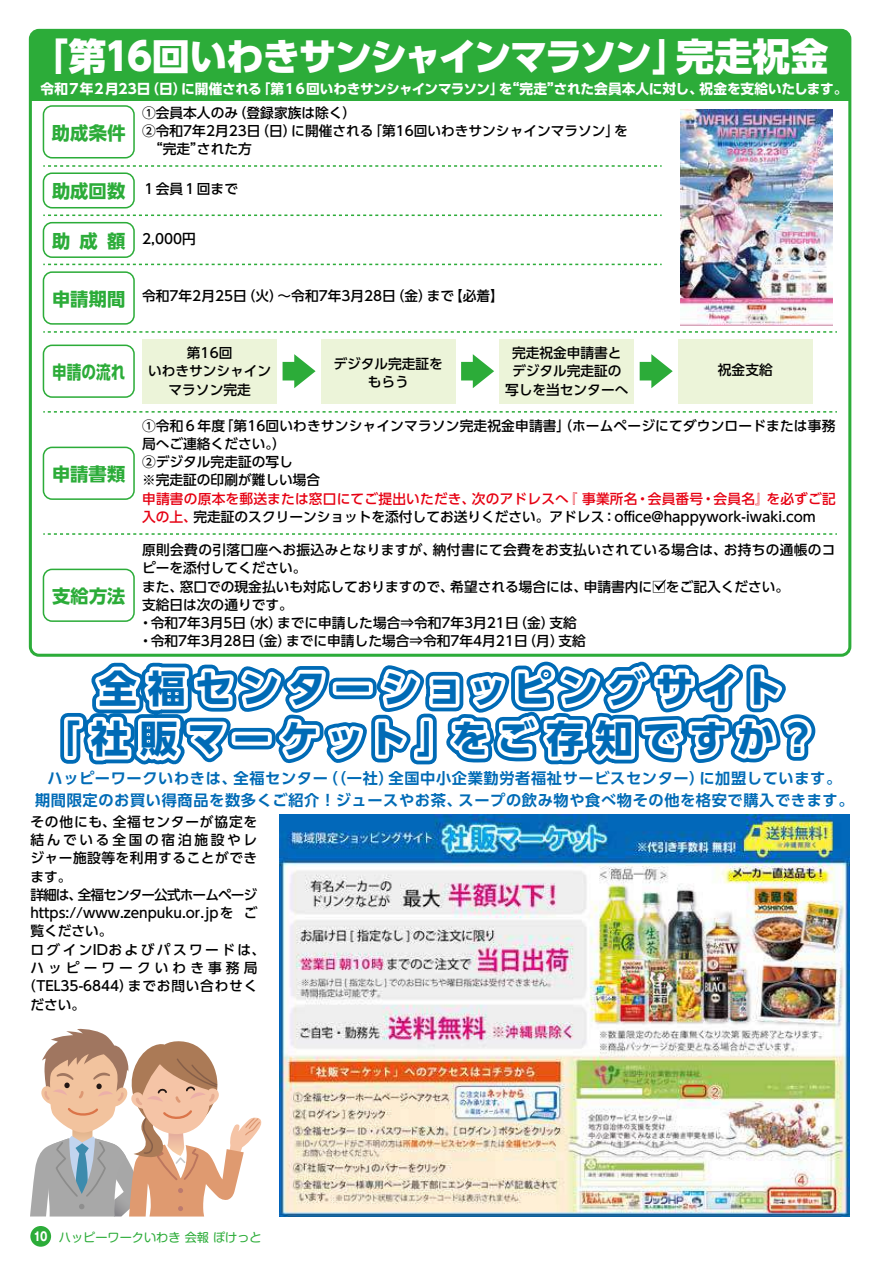
<style>
.page{position:relative;width:893px;height:1263px;background:#fff}
.page>*{position:absolute;margin:0;border:0;box-sizing:border-box;transform-origin:0 0}
.t1{font:700 38.1px/50.2px "UD Shin Go Pro";letter-spacing:.235em;color:#006bb6;text-align:center}
.t2{font:800 38.1px "UD Shin Go Pro";letter-spacing:-.055em;color:#fff}
.t3{font:700 18.3px "UD Shin Go Pro";letter-spacing:.005em;color:#2cac39}
.t4{font:700 18.3px "UD Shin Go Pro";letter-spacing:.005em;color:#2cac39;scale:.8 1}
.t5{font:700 15.15px/21.3px "UD Shin Go Pro De";letter-spacing:.04em;color:#006bb6;text-align:center}
.t6{font:500 13.65px/18.3px "UD Shin Go Pro";color:#000}
.t7{font:700 13.65px "UD Shin Go Pro";letter-spacing:-.03em;color:#fff}
.t8{font:500 13.65px "UD Shin Go Pro";letter-spacing:.055em;color:#000}
.t9{font:500 13.65px "UD Shin Go Pro";letter-spacing:-.07em;color:#000}
.t10{font:500 13.65px "UD Shin Go Pro";letter-spacing:.06em;color:#000}
.t11{font:500 13.65px "UD Shin Go Pro";letter-spacing:.04em;color:#000}
.t12{font:500 13.65px "UD Shin Go Pro";letter-spacing:.18em;color:#000}
.t13{font:500 13.65px "UD Shin Go Pro";letter-spacing:.2em;color:#000}
.t14{font:500 13.65px "UD Shin Go Pro";letter-spacing:.3em;color:#000}
.t15{font:12.15px "Shin M Go Pro";color:#2cac39}
.s1{font-weight:700;font-size:18.3px;color:#2cac39}
.s2{color:#e60012}
.s3{font-family:"Gothic MB101 Pr 5";font-weight:700;color:#fff}
</style>
<div class="page">
<div style="left:30px;top:1226px;width:21px;height:21px;background:#2cac39;border-radius:50%"></div>
<svg style="left:60px;top:617px;width:756px;height:148px"></svg>
<div style="left:30px;top:30px;width:820px;height:71px;background:#2cac39"></div>
<div style="left:29px;top:29px;width:822px;height:628px;border:3px solid #2cac39;border-radius:9px"></div>
<div style="left:43px;top:105px;width:92px;height:53px;border:2px solid #2cac39;border-radius:9px"></div>
<div style="left:43px;top:172px;width:92px;height:36px;border:2px solid #2cac39;border-radius:9px"></div>
<div style="left:43px;top:222px;width:92px;height:36px;border:2px solid #2cac39;border-radius:9px"></div>
<div style="left:43px;top:271px;width:92px;height:54px;border:2px solid #2cac39;border-radius:9px"></div>
<div style="left:43px;top:345px;width:92px;height:53px;border:2px solid #2cac39;border-radius:9px"></div>
<div style="left:142px;top:339px;width:135px;height:64px;background:#ecf4d9"></div>
<svg style="left:283px;top:354px;width:33px;height:34px"></svg>
<div style="left:321px;top:339px;width:135px;height:64px;background:#ecf4d9"></div>
<svg style="left:461px;top:354px;width:33px;height:34px"></svg>
<div style="left:499px;top:339px;width:135px;height:64px;background:#ecf4d9"></div>
<svg style="left:640px;top:354px;width:33px;height:34px"></svg>
<div style="left:678px;top:339px;width:135px;height:64px;background:#ecf4d9"></div>
<svg style="left:43px;top:411px;width:794px;height:2px"></svg>
<svg style="left:43px;top:165px;width:619px;height:2px"></svg>
<img style="left:280px;top:815px;width:570px;height:401px">
<img style="left:680px;top:109px;width:153px;height:216px">
<svg style="left:43px;top:214px;width:619px;height:2px"></svg>
<svg style="left:43px;top:264px;width:619px;height:1px"></svg>
<svg style="left:43px;top:331px;width:794px;height:2px"></svg>
<svg style="left:43px;top:533px;width:794px;height:2px"></svg>
<svg style="left:30px;top:1028px;width:232px;height:188px"></svg>
<div style="left:43px;top:569px;width:92px;height:53px;border:2px solid #2cac39;border-radius:9px"></div>
<svg style="left:654px;top:579px;width:12px;height:11px"></svg>
<div style="left:43px;top:447px;width:92px;height:53px;border:2px solid #2cac39;border-radius:9px"></div>
<h1 class="t2" style="left:30px;top:25px;width:800px">「第16回いわきサンシャインマラソン」完走祝金</h1>
<p class="t7" style="left:40px;top:78px;width:808px">令和７年２月23日（日）に開催される「第１６回いわきサンシャインマラソン」を“完走”された会員本人に対し、祝金を支給いたします。</p>
<p class="t6" style="left:142px;top:103px;width:487px">①会員本人のみ（登録家族は除く）<br>②令和7年2月23日（日）に開催される「第16回いわきサンシャインマラソン」を　“完走”された方</p>
<h2 class="t3" style="left:52px;top:118px;width:75px">助成条件</h2>
<p class="t6" style="left:52px;top:180px;width:188px"><span class="s1">助成回数</span> １会員１回まで</p>
<p class="t6" style="left:52px;top:229px;width:145px"><span class="s1">助成額</span> 2,000円</p>
<p class="t6" style="left:52px;top:286px;width:453px"><span class="s1">申請期間</span> 令和7年2月25日（火）～令和7年3月28日（金）まで【必着】</p>
<h2 class="t4" style="left:52px;top:357px;width:93px">申請の流れ</h2>
<p class="t6" style="left:148px;top:343px;width:125px;text-align:center">第16回<br>いわきサンシャインマラソン完走</p>
<p class="t6" style="left:333px;top:354px;width:111px;text-align:center">デジタル完走証をもらう</p>
<p class="t6" style="left:505px;top:343px;width:125px;text-align:center">完走祝金申請書とデジタル完走証の写しを当センターへ</p>
<p class="t6" style="left:718px;top:360px;width:56px">祝金支給</p>
<h2 class="t3" style="left:52px;top:459px;width:75px">申請書類</h2>
<h2 class="t3" style="left:52px;top:581px;width:75px">支給方法</h2>
<p class="t6" style="left:142px;top:416px;width:695px">①令和６年度「第16回いわきサンシャインマラソン完走祝金申請書」（ホームページにてダウンロードまたは事務局へご連絡ください。）<br>②デジタル完走証の写し<br>※完走証の印刷が難しい場合</p>
<p class="t6" style="left:142px;top:489px;width:695px"><span class="s2">申請書の原本を郵送または窓口にてご提出いただき、次のアドレスへ『 事業所名・会員番号・会員名』を必ずご記入の上、</span>完走証のスクリーンショットを添付してお送りください。アドレス：office@happywork-iwaki.com</p>
<p class="t6" style="left:139px;top:540px;width:698px">原則会費の引落口座へお振込みとなりますが、納付書にて会費をお支払いされている場合は、お持ちの通帳のコピーを添付してください。<br>また、窓口での現金払いも対応しておりますので、希望される場合には、申請書内に□をご記入ください。<br>支給日は次の通りです。<br>・令和7年3月5日（水）までに申請した場合⇒令和7年3月21日（金）支給<br>・令和7年3月28日（金）までに申請した場合⇒令和7年4月21日（月）支給</p>
<h1 class="t1" style="left:42px;top:662px;width:776px">全福センターショッピングサイト<br>「社販マーケット」をご存知ですか？</h1>
<p class="t5" style="left:35px;top:767px;width:820px">ハッピーワークいわきは、全福センター（（一社）全国中小企業勤労者福祉サービスセンター）に加盟しています。<br>期間限定のお買い得商品を数多くご紹介！ジュースやお茶、スープの飲み物や食べ物その他を格安で購入できます。</p>
<p class="t10" style="left:30px;top:811px;width:228px">その他にも、全福センターが協定を</p>
<p class="t13" style="left:30px;top:829px;width:228px">結んでいる全国の宿泊施設やレ</p>
<p class="t11" style="left:30px;top:847px;width:228px">ジャー施設等を利用することができ</p>
<p class="t6" style="left:30px;top:867px;width:43px">ます。</p>
<p class="t9" style="left:30px;top:884px;width:228px">詳細は、全福センター公式ホームページ</p>
<p class="t6" style="left:30px;top:903px;width:228px">https://www.zenpuku.or.jpを ご</p>
<p class="t6" style="left:30px;top:922px;width:84px">覧ください。</p>
<p class="t12" style="left:30px;top:938px;width:236px">ログインIDおよびパスワードは、</p>
<p class="t14" style="left:30px;top:957px;width:228px">ハッピーワークいわき事務局</p>
<p class="t8" style="left:23px;top:975px;width:236px">（TEL35-6844）までお問い合わせく</p>
<p class="t6" style="left:30px;top:995px;width:56px">ださい。</p>
<p class="t15" style="left:34px;top:1227px;width:230px"><span class="s3">10</span> ハッピーワークいわき 会報 ぽけっと</p>
</div>
